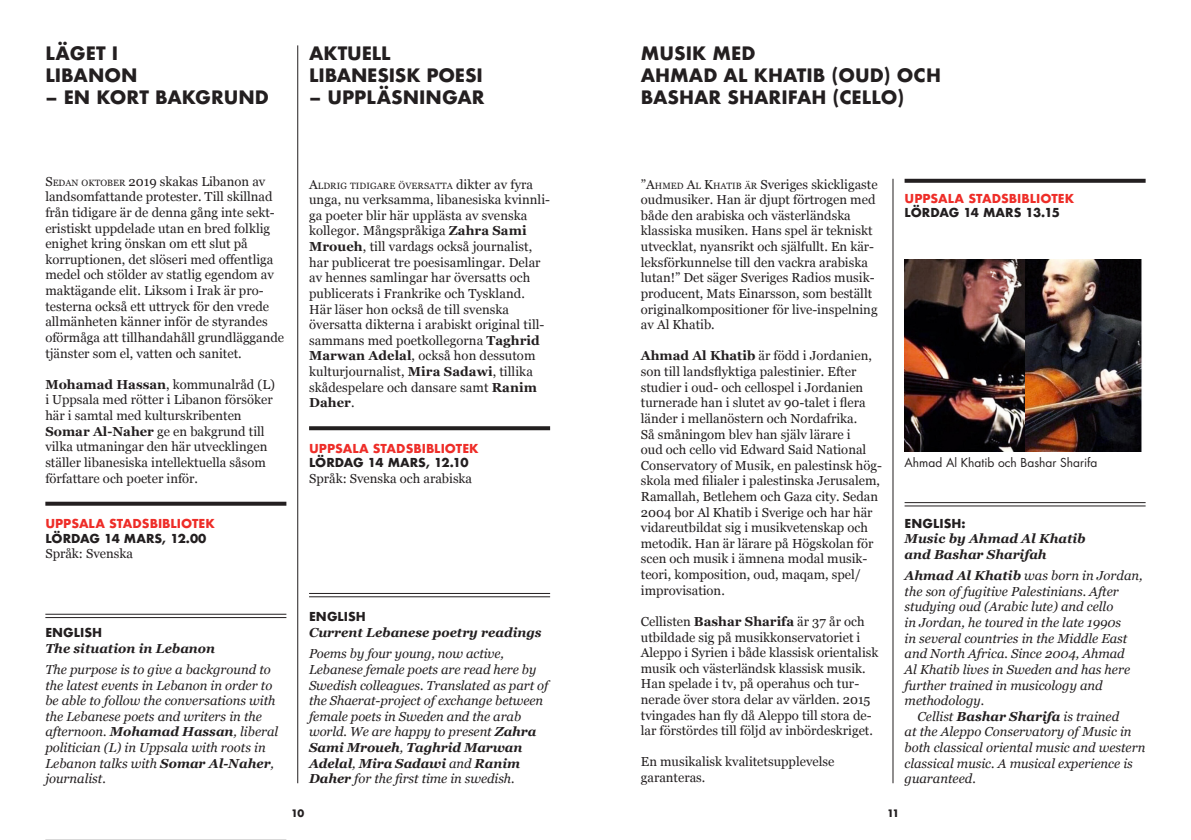
<style>
.page{position:relative;width:1191px;height:840px;background:#fff}
.page>*{position:absolute;margin:0;border:0;box-sizing:border-box;transform-origin:0 0}
.Sidrubrik{font:700 18px "Futura";color:#231f20}
.Brödtext{font:13px/15.6px "Georgia";color:#231f20}
.Brödtext-2{font:italic 13px/15.6px "Georgia";color:#231f20}
.English_title{font:italic 13px/15.6px "Georgia";color:#231f20}
.English_title-2{font:italic 700 13px/15.6px "Georgia";color:#231f20}
.Schemarubrik{font:700 12px "Futura";color:#231f20}
.Schemarubrik-2{font:700 12px "Futura";color:#ee2d28}
.Schema_text{font:12px "Futura Std";color:#231f20}
.t1{font:700 10px "Futura";color:#231f20}
.Brödtext-3{font:9.2px "Georgia";letter-spacing:.005em;color:#231f20}
.s1{font-style:inherit}
.s2{font-size:9.2px}
.s3{font-weight:700}
.s4{font-size:13px}
</style>
<div class="page">
<hr style="left:892px;top:179px;width:1px;height:603px;background:#231f20">
<hr style="left:297px;top:45px;width:1px;height:737px;background:#231f20">
<svg style="left:45px;top:501px;width:241px;height:4px"></svg>
<svg style="left:309px;top:426px;width:241px;height:4px"></svg>
<hr style="left:45px;top:839px;width:241px;height:1px;background:#231f20">
<hr style="left:309px;top:592px;width:241px;height:1px;background:#231f20">
<hr style="left:309px;top:596px;width:241px;height:1px;background:#231f20">
<hr style="left:45px;top:613px;width:241px;height:1px;background:#231f20">
<hr style="left:45px;top:617px;width:241px;height:1px;background:#231f20">
<svg style="left:904px;top:179px;width:241px;height:4px"></svg>
<hr style="left:904px;top:502px;width:241px;height:1px;background:#231f20">
<hr style="left:904px;top:505px;width:241px;height:1px;background:#231f20">
<img style="left:904px;top:259px;width:238px;height:192px">
<p class="Sidrubrik" style="left:45px;top:41px;width:74px">LÄGET I</p>
<p class="Sidrubrik" style="left:45px;top:62px;width:94px">LIBANON</p>
<p class="Sidrubrik" style="left:45px;top:84px;width:225px">– EN KORT BAKGRUND</p>
<p class="Sidrubrik" style="left:309px;top:41px;width:83px">AKTUELL</p>
<p class="Sidrubrik" style="left:309px;top:62px;width:175px">LIBANESISK POESI</p>
<p class="Sidrubrik" style="left:309px;top:84px;width:177px">– UPPLÄSNINGAR</p>
<p class="Sidrubrik" style="left:641px;top:41px;width:116px">MUSIK MED</p>
<p class="Sidrubrik" style="left:641px;top:62px;width:302px">AHMAD AL KHATIB (OUD) OCH</p>
<p class="Sidrubrik" style="left:641px;top:84px;width:265px">BASHAR SHARIFAH (CELLO)</p>
<p class="Brödtext" style="left:45px;top:173px;width:240px"><span class="s1">S</span><span class="s2">EDAN OKTOBER</span> <span class="s1">2019</span> skakas Libanon av landsomfattande protester. Till skillnad från tidigare är de denna gång inte sekt&shy;eristiskt uppdelade utan en bred folklig enighet kring önskan om ett slut på korruptionen, det slöseri med offentliga medel och stölder av statlig egendom av maktägande elit. Liksom i Irak är pro&shy;testerna också ett uttryck för den vrede allmänheten känner inför de styrandes oförmåga att tillhandahåll grundläggande tjänster som el, vatten och sanitet.</p>
<p class="Brödtext" style="left:45px;top:376px;width:231px"><span class="s3">Mohamad Hassan</span>, kommunalråd (L) i Uppsala med rötter i Libanon försöker här i samtal med kulturskribenten <span class="s3">Somar Al-Naher</span> ge en bakgrund till vilka utmaningar den här utvecklingen ställer libanesiska intellektuella såsom författare och poeter inför.</p>
<p class="Schemarubrik-2" style="left:45px;top:514px;width:171px">UPPSALA STADSBIBLIOTEK</p>
<p class="Schemarubrik" style="left:45px;top:529px;width:162px">LÖRDAG 14 MARS, 12.00</p>
<p class="Brödtext" style="left:45px;top:545px;width:89px">Språk: Svenska</p>
<p class="Schemarubrik" style="left:45px;top:623px;width:58px">ENGLISH</p>
<p class="English_title-2" style="left:45px;top:639px;width:171px">The situation in Lebanon</p>
<p class="English_title" style="left:45px;top:660px;width:234px">The purpose is to give a background to the latest events in Lebanon in order to be able to follow the conversations with the Lebanese poets and writers in the afternoon. <span class="s3">Mohamad Hassan</span>, liberal politician (L) in Uppsala with roots in Lebanon talks with <span class="s3">Somar Al-Naher</span>, journalist.</p>
<p class="Brödtext-3" style="left:309px;top:179px;width:225px"><span class="s4">A</span>LDRIG TIDIGARE ÖVERSATTA <span class="s4">dikter av fyra</span></p>
<p class="Brödtext" style="left:309px;top:191px;width:242px">unga, nu verksamma, libanesiska kvinnli&shy;ga poeter blir här upplästa av svenska kollegor. Mångspråkiga <span class="s3">Zahra Sami Mroueh</span>, till vardags också journalist, har publicerat tre poesisamlingar. Delar av hennes samlingar har översatts och publicerats i Frankrike och Tyskland.<br>Här läser hon också de till svenska översatta dikterna i arabiskt original till&shy;sammans med poetkollegorna <span class="s3">Taghrid Marwan Adelal</span>, också hon dessutom kulturjournalist, <span class="s3">Mira Sadawi</span>, tillika skådespelare och dansare samt <span class="s3">Ranim Daher</span>.</p>
<p class="Schemarubrik-2" style="left:309px;top:439px;width:171px">UPPSALA STADSBIBLIOTEK</p>
<p class="Schemarubrik" style="left:309px;top:454px;width:161px">LÖRDAG 14 MARS, 12.10</p>
<p class="Brödtext" style="left:309px;top:470px;width:165px">Språk: Svenska och arabiska</p>
<p class="Schemarubrik" style="left:309px;top:608px;width:58px">ENGLISH</p>
<p class="English_title-2" style="left:309px;top:623px;width:234px">Current Lebanese poetry readings</p>
<p class="Brödtext-2" style="left:309px;top:645px;width:241px">Poems by four young, now active, Lebanese female poets are read here by Swedish colleagues. Translated as part of the Shaerat-project of exchange between female poets in Sweden and the arab world. We are happy to present <span class="s3">Zahra Sami Mroueh</span>, <span class="s3">Taghrid Marwan Adelal</span>, <span class="s3">Mira Sadawi</span> and <span class="s3">Ranim Daher</span> for the first time in swedish.</p>
<p class="Brödtext" style="left:641px;top:176px;width:238px"><span class="s1">”A</span><span class="s2">HMED</span> <span class="s1">A</span><span class="s2">L</span> <span class="s1">K</span><span class="s2">HATIB ÄR</span> Sveriges skickligaste oudmusiker. Han är djupt förtrogen med både den arabiska och västerländska klassiska musiken. Hans spel är tekniskt utvecklat, nyansrikt och själfullt. En kär&shy;leksförkunnelse till den vackra arabiska lutan!” Det säger Sveriges Radios musik&shy;producent, Mats Einarsson, som beställt originalkompositioner för live-inspelning av Al Khatib.</p>
<p class="Brödtext" style="left:641px;top:347px;width:242px"><span class="s3">Ahmad Al Khatib</span> är född i Jordanien, son till landsflyktiga palestinier. Efter studier i oud- och cellospel i Jordanien turnerade han i slutet av 90-talet i flera länder i mellanöstern och Nordafrika.<br>Så småningom blev han själv lärare i<br>oud och cello vid Edward Said National Conservatory of Musik, en palestinsk hög&shy;skola med filialer i palestinska Jerusalem, Ramallah, Betlehem och Gaza city. Sedan 2004 bor Al Khatib i Sverige och har här vidareutbildat sig i musikvetenskap och metodik. Han är lärare på Högskolan för scen och musik i ämnena modal musik&shy;teori, komposition, oud, maqam, spel/ improvisation.</p>
<p class="Brödtext" style="left:641px;top:612px;width:239px">Cellisten <span class="s3">Bashar Sharifa</span> är 37 år och utbildade sig på musikkonservatoriet i Aleppo i Syrien i både klassisk orientalisk musik och västerländsk klassisk musik.<br>Han spelade i tv, på operahus och tur&shy;nerade över stora delar av världen. 2015 tvingades han fly då Aleppo till stora de&shy;lar förstördes till följd av inbördeskriget.</p>
<p class="Brödtext" style="left:641px;top:753px;width:195px">En musikalisk kvalitetsupplevelse garanteras.</p>
<p class="Schemarubrik-2" style="left:904px;top:190px;width:171px">UPPSALA STADSBIBLIOTEK</p>
<p class="Schemarubrik" style="left:904px;top:204px;width:157px">LÖRDAG 14 MARS 13.15</p>
<p class="Schema_text" style="left:904px;top:455px;width:194px">Ahmad Al Khatib och Bashar Sharifa</p>
<p class="Schemarubrik" style="left:904px;top:514px;width:62px">ENGLISH:</p>
<p class="English_title-2" style="left:904px;top:530px;width:183px">Music by Ahmad Al Khatib and Bashar Sharifah</p>
<p class="Brödtext-2" style="left:904px;top:567px;width:239px"><span class="s3">Ahmad Al Khatib</span> was born in Jordan, the son of fugitive Palestinians. After studying oud (Arabic lute) and cello<br>in Jordan, he toured in the late 1990s<br>in several countries in the Middle East and North Africa. Since 2004, Ahmad<br>Al Khatib lives in Sweden and has here further trained in musicology and methodology.</p>
<p class="Brödtext-2" style="left:904px;top:707px;width:242px;text-indent:13px">Cellist <span class="s3">Bashar Sharifa</span> is trained<br>at the Aleppo Conservatory of Music in both classical oriental music and western classical music. A musical experience is guaranteed.</p>
<p class="t1" style="left:291px;top:805px;width:15px">10</p>
<p class="t1" style="left:887px;top:805px;width:14px">11</p>
</div>
